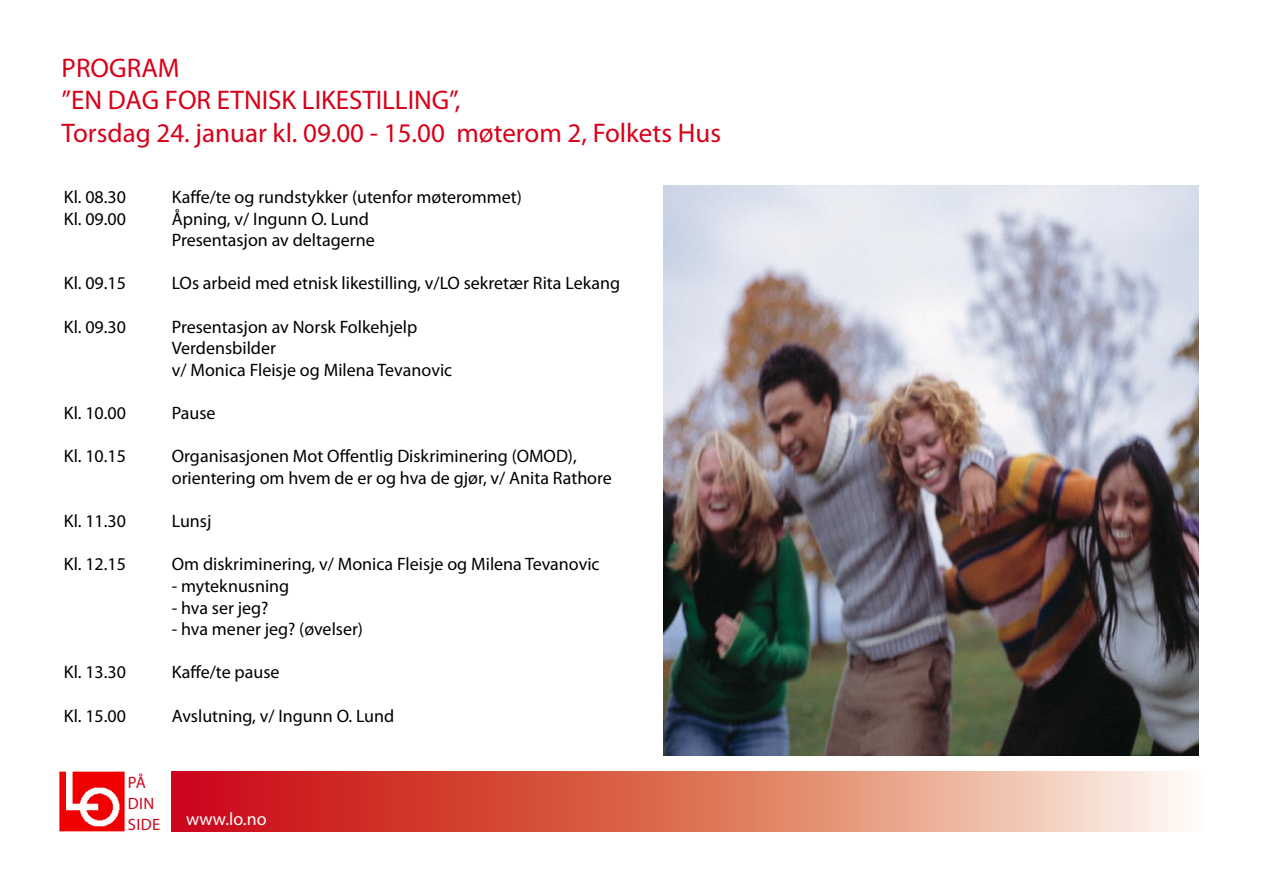
<style>
.page{position:relative;width:1263px;height:893px;background:#fff}
.page>*{position:absolute;margin:0;border:0;box-sizing:border-box;transform-origin:0 0}
.t1{font:27px/32.4px "Myriad Pro";color:#d80019}
.t2{font:18px/21.6px "Myriad Pro";color:#000}
.t3{font:18px "Myriad Pro";letter-spacing:.005em;color:#fff}
.t4{font:16.5px/21px "Myriad Pro";color:#cc071e}
</style>
<div class="page">
<img style="left:59px;top:771px;width:66px;height:61px">
<svg style="left:171px;top:772px;width:1011px;height:59px;background:#df7464"></svg>
<img style="left:663px;top:186px;width:535px;height:569px">
<h1 class="t1" style="left:62px;top:51px;width:661px">PROGRAM<br>”EN DAG FOR ETNISK LIKESTILLING”,<br>Torsdag 24. januar kl. 09.00 - 15.00 møterom 2, Folkets Hus</h1>
<p class="t2" style="left:64px;top:186px;width:64px">Kl. 08.30</p>
<p class="t2" style="left:172px;top:186px;width:352px">Kaffe/te og rundstykker (utenfor møterommet)</p>
<p class="t2" style="left:64px;top:208px;width:92px">Kl. 09.00 Å</p>
<p class="t2" style="left:172px;top:208px;width:205px;text-align:center">pning, v/ Ingunn O. Lund<br>Presentasjon av deltagerne</p>
<p class="t2" style="left:64px;top:272px;width:64px">Kl. 09.15</p>
<p class="t2" style="left:172px;top:272px;width:450px">LOs arbeid med etnisk likestilling, v/LO sekretær Rita Lekang</p>
<p class="t2" style="left:64px;top:316px;width:64px">Kl. 09.30</p>
<p class="t2" style="left:172px;top:316px;width:282px">Presentasjon av Norsk Folkehjelp<br>Verdensbilder<br>v/ Monica Fleisje og Milena Tevanovic</p>
<p class="t2" style="left:64px;top:402px;width:64px">Kl. 10.00</p>
<p class="t2" style="left:172px;top:402px;width:45px">Pause</p>
<p class="t2" style="left:64px;top:445px;width:64px">Kl. 10.15</p>
<p class="t2" style="left:172px;top:445px;width:442px">Organisasjonen Mot Offentlig Diskriminering (OMOD), orientering om hvem de er og hva de gjør, v/ Anita Rathore</p>
<p class="t2" style="left:64px;top:510px;width:64px">Kl. 11.30</p>
<p class="t2" style="left:172px;top:510px;width:41px">Lunsj</p>
<p class="t2" style="left:64px;top:553px;width:64px">Kl. 12.15</p>
<p class="t2" style="left:172px;top:553px;width:429px">Om diskriminering, v/ Monica Fleisje og Milena Tevanovic</p>
<p class="t2" style="left:172px;top:575px;width:119px">- myteknusning</p>
<p class="t2" style="left:172px;top:596px;width:98px">- hva ser jeg?</p>
<p class="t2" style="left:172px;top:618px;width:193px">- hva mener jeg? (øvelser)</p>
<p class="t2" style="left:64px;top:661px;width:64px">Kl. 13.30</p>
<p class="t2" style="left:172px;top:661px;width:109px">Kaffe/te pause</p>
<p class="t2" style="left:64px;top:704px;width:64px">Kl. 15.00</p>
<p class="t2" style="left:172px;top:704px;width:224px">Avslutning, v/ Ingunn O. Lund</p>
<p class="t4" style="left:128px;top:771px;width:19px">på din side</p>
<p class="t3" style="left:186px;top:807px;width:82px">www.lo.no</p>
</div>
